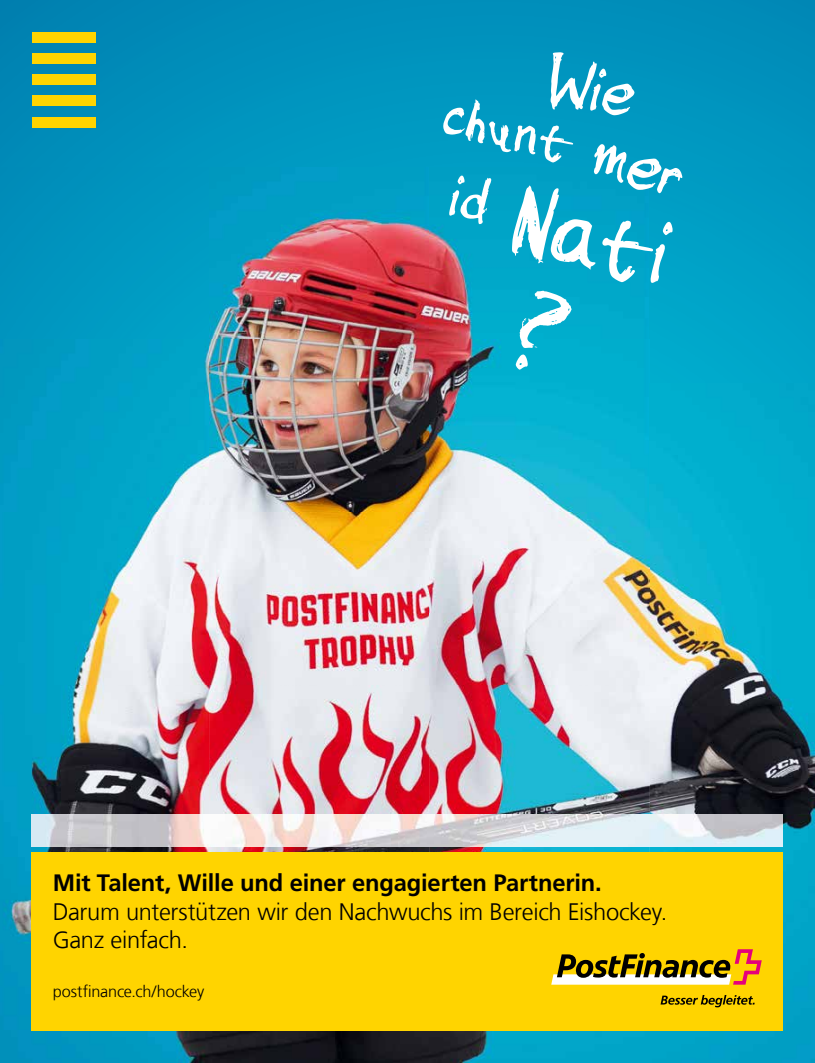
<style>
.page{position:relative;width:815px;height:1063px;background:#fff}
.page>*{position:absolute;margin:0;border:0;box-sizing:border-box;transform-origin:0 0}
.t1{font:96.25px "Sketchy";color:#fff;scale:.93 1}
.t2{font:57.75px "Sketchy";color:#fff}
.t3{font:300 23.75px/28.5px "Frutiger LT Com";letter-spacing:-.015em;color:#000}
.t4{font:700 23.75px "Frutiger LT Com";letter-spacing:-.005em;color:#000}
.t5{font:300 16.25px "Frutiger LT Com";letter-spacing:-.01em;color:#000}
</style>
<div class="page">
<div style="left:0;top:0;width:815px;height:168px;background:#0092bd"></div>
<img style="left:0;top:168px;width:815px;height:895px">
<div style="left:31px;top:852px;width:752px;height:179px;background:#ffd400"></div>
<div style="left:32px;top:32px;width:64px;height:11px;background:#ffd400"></div>
<div style="left:32px;top:53px;width:64px;height:11px;background:#ffd400"></div>
<div style="left:32px;top:74px;width:64px;height:11px;background:#ffd400"></div>
<div style="left:32px;top:96px;width:64px;height:10px;background:#ffd400"></div>
<div style="left:32px;top:117px;width:64px;height:11px;background:#ffd400"></div>
<img style="left:31px;top:815px;width:752px;height:32px">
<svg style="left:551px;top:949px;width:211px;height:36px"></svg>
<svg style="left:661px;top:995px;width:94px;height:12px"></svg>
<svg style="left:516px;top:291px;width:56px;height:79px"></svg>
<div style="left:589px;top:147px;width:96px;height:52px;background:#009cc3"></div>
<div style="left:448px;top:173px;width:45px;height:52px;background:#00a2c5"></div>
<h2 class="t2" style="left:450px;top:87px;width:134px;rotate:12deg">chunt</h2>
<h1 class="t1" style="left:524px;top:174px;width:171px;rotate:11deg">Nati</h1>
<p class="t4" style="left:53px;top:869px;width:551px">Mit Talent, Wille und einer engagierten Partnerin.</p>
<p class="t3" style="left:53px;top:897px;width:616px">Darum unterstützen wir den Nachwuchs im Bereich Eishockey.<br>Ganz einfach.</p>
<p class="t5" style="left:53px;top:982px;width:153px">postfinance.ch/hockey</p>
</div>
